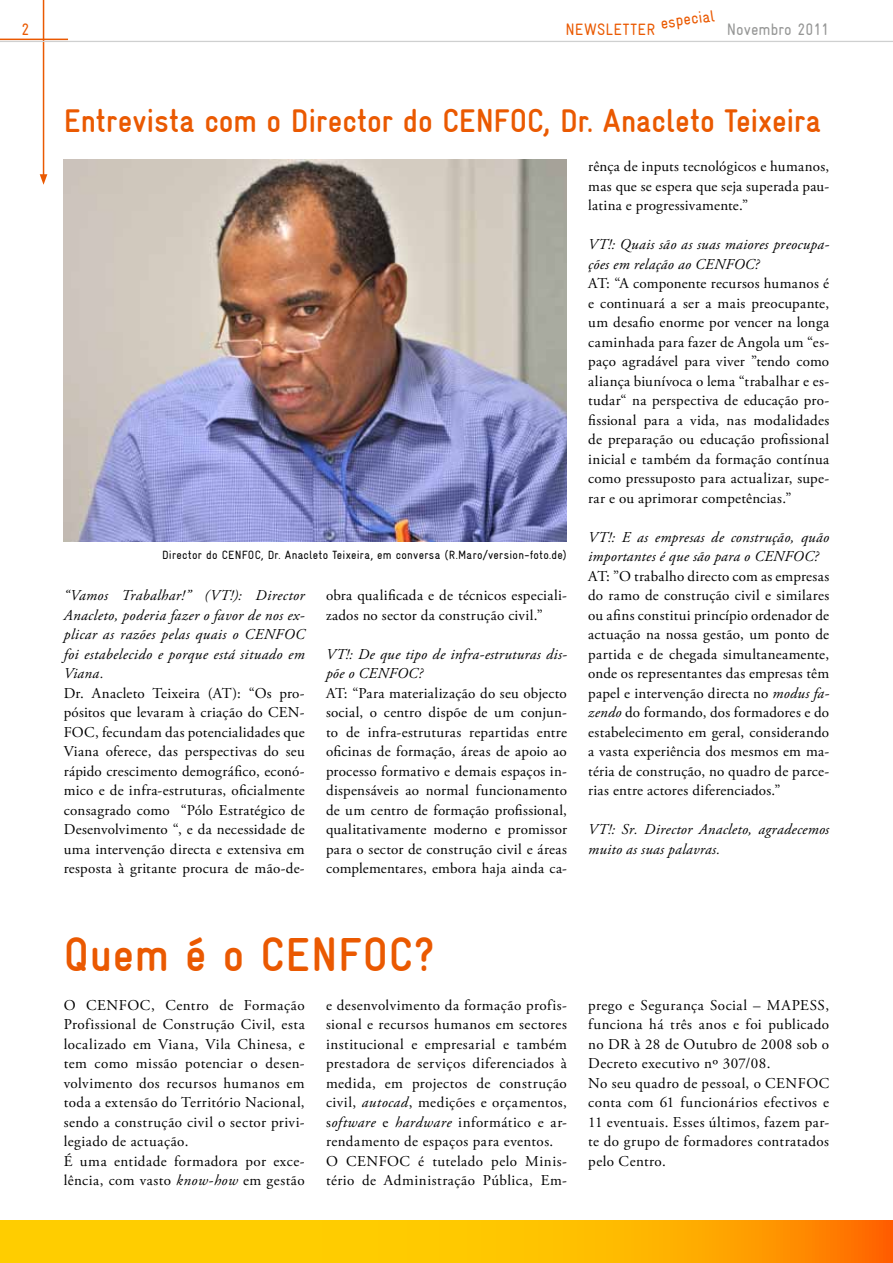
<style>
.page{position:relative;width:893px;height:1263px;background:#fff}
.page>*{position:absolute;margin:0;border:0;box-sizing:border-box;transform-origin:0 0}
.t1{font:700 condensed 48px "Gravur";letter-spacing:.02em;color:#ea5901}
.t2{font:700 condensed 33px "Gravur";letter-spacing:-.005em;color:#ea5901}
.t3{font:condensed 16.5px "Gravur";letter-spacing:.02em;color:#ea5901}
.t4{font:condensed 16.5px "Gravur";color:#7a7b7a}
.t5{font:15px/19.5px "Adobe Garamond Pro";letter-spacing:.03em;color:#000;text-align:justify}
.t6{font:italic 15px/19.5px "Adobe Garamond Pro";letter-spacing:.02em;color:#000}
.t7{font:condensed 12px "Gravur";letter-spacing:.02em;color:#000}
.s1{font-style:italic}
</style>
<div class="page">
<hr style="left:0;top:39px;width:68px;height:1px;background:#ea5901">
<hr style="left:43px;top:0;width:1px;height:177px;background:#ea5901">
<svg style="left:40px;top:174px;width:7px;height:11px"></svg>
<svg style="left:0;top:1220px;width:892px;height:43px;background:#ffb900"></svg>
<hr style="left:0;top:41px;width:893px;height:1px;background:#cfd0d0">
<hr style="left:892px;top:1220px;width:1px;height:43px;background:#ff5b00">
<img style="left:64px;top:160px;width:503px;height:381px">
<p class="t3" style="left:659px;top:14px;width:56px;rotate:-8deg">especial</p>
<p class="t3" style="left:21px;top:20px;width:9px">2</p>
<p class="t3" style="left:565px;top:20px;width:91px">NEWSLETTER</p>
<p class="t4" style="left:727px;top:20px;width:104px">Novembro 2011</p>
<h2 class="t2" style="left:64px;top:102px;width:759px">Entrevista com o Director do CENFOC, Dr. Anacleto Teixeira</h2>
<p class="t7" style="left:162px;top:548px;width:406px">Director do CENFOC, Dr. Anacleto Teixeira, em conversa (R.Maro/version-foto.de)</p>
<p class="t6" style="left:64px;top:586px;width:242px;text-align:justify">“Vamos Trabalhar!” (VT!): Director Anacleto, poderia fazer o favor de nos ex&shy;plicar as razões pelas quais o CENFOC foi estabelecido e porque está situado em Viana.</p>
<p class="t5" style="left:64px;top:684px;width:242px">Dr. Anacleto Teixeira (AT): “Os pro&shy;pósitos que levaram à criação do CEN-FOC, fecundam das potencialidades que Viana oferece, das perspectivas do seu rápido crescimento demográfico, econó&shy;mico e de infra-estruturas, oficialmente consagrado como “Pólo Estratégico de Desenvolvimento “, e da necessidade de uma intervenção directa e extensiva em resposta à gritante procura de mão-de-</p>
<p class="t5" style="left:326px;top:586px;width:242px">obra qualificada e de técnicos especiali&shy;zados no sector da construção civil.”</p>
<p class="t6" style="left:326px;top:644px;width:242px">VT!: De que tipo de infra-estruturas dis&shy;põe o CENFOC?</p>
<p class="t5" style="left:326px;top:684px;width:242px">AT: “Para materialização do seu objecto social, o centro dispõe de um conjun&shy;to de infra-estruturas repartidas entre oficinas de formação, áreas de apoio ao processo formativo e demais espaços in&shy;dispensáveis ao normal funcionamento de um centro de formação profissional, qualitativamente moderno e promissor para o sector de construção civil e áreas complementares, embora haja ainda ca-</p>
<p class="t5" style="left:588px;top:157px;width:242px">rênça de inputs tecnológicos e humanos, mas que se espera que seja superada pau&shy;latina e progressivamente.”</p>
<p class="t6" style="left:588px;top:235px;width:242px">VT!: Quais são as suas maiores preocupa&shy;ções em relação ao CENFOC?</p>
<p class="t5" style="left:588px;top:274px;width:242px">AT: “A componente recursos humanos é e continuará a ser a mais preocupante, um desafio enorme por vencer na longa caminhada para fazer de Angola um “es&shy;paço agradável para viver ”tendo como aliança biunívoca o lema “trabalhar e es&shy;tudar“ na perspectiva de educação pro&shy;fissional para a vida, nas modalidades de preparação ou educação profissional inicial e também da formação contínua como pressuposto para actualizar, supe&shy;rar e ou aprimorar competências.”</p>
<p class="t6" style="left:588px;top:527px;width:242px">VT!: E as empresas de construção, quão importantes é que são para o CENFOC?</p>
<p class="t5" style="left:588px;top:567px;width:242px">AT: ”O trabalho directo com as empresas do ramo de construção civil e similares ou afins constitui princípio ordenador de actuação na nossa gestão, um ponto de partida e de chegada simultaneamente, onde os representantes das empresas têm papel e intervenção directa no <span class="s1">modus fa&shy;zendo</span> do formando, dos formadores e do estabelecimento em geral, considerando a vasta experiência dos mesmos em ma&shy;téria de construção, no quadro de parce&shy;rias entre actores diferenciados.”</p>
<p class="t6" style="left:588px;top:820px;width:242px">VT!: Sr. Director Anacleto, agradecemos muito as suas palavras.</p>
<h1 class="t1" style="left:64px;top:927px;width:372px">Quem é o CENFOC?</h1>
<p class="t5" style="left:326px;top:996px;width:242px;text-align:left">e desenvolvimento da formação profis&shy;sional e recursos humanos em sectores institucional e empresarial e também prestadora de serviços diferenciados à medida, em projectos de construção civil, <span class="s1">autocad</span>, medições e orçamentos, s<span class="s1">oftware</span> e <span class="s1">hardware</span> informático e ar&shy;rendamento de espaços para eventos.<br>O CENFOC é tutelado pelo Minis&shy;tério de Administração Pública, Em-</p>
<p class="t5" style="left:588px;top:996px;width:242px;text-align:left">prego e Segurança Social – MAPESS, funciona há três anos e foi publicado no DR à 28 de Outubro de 2008 sob o<br>Decreto executivo nº 307/08.<br>No seu quadro de pessoal, o CENFOC conta com 61 funcionários efectivos e<br>11 eventuais. Esses últimos, fazem par&shy;te do grupo de formadores contratados pelo Centro.</p>
<p class="t5" style="left:64px;top:996px;width:242px;text-align:left">O CENFOC, Centro de Formação Profissional de Construção Civil, esta localizado em Viana, Vila Chinesa, e tem como missão potenciar o desen&shy;volvimento dos recursos humanos em toda a extensão do Território Nacional, sendo a construção civil o sector privi&shy;legiado de actuação.<br>É uma entidade formadora por exce&shy;lência, com vasto <span class="s1">know-how</span> em gestão</p>
</div>
